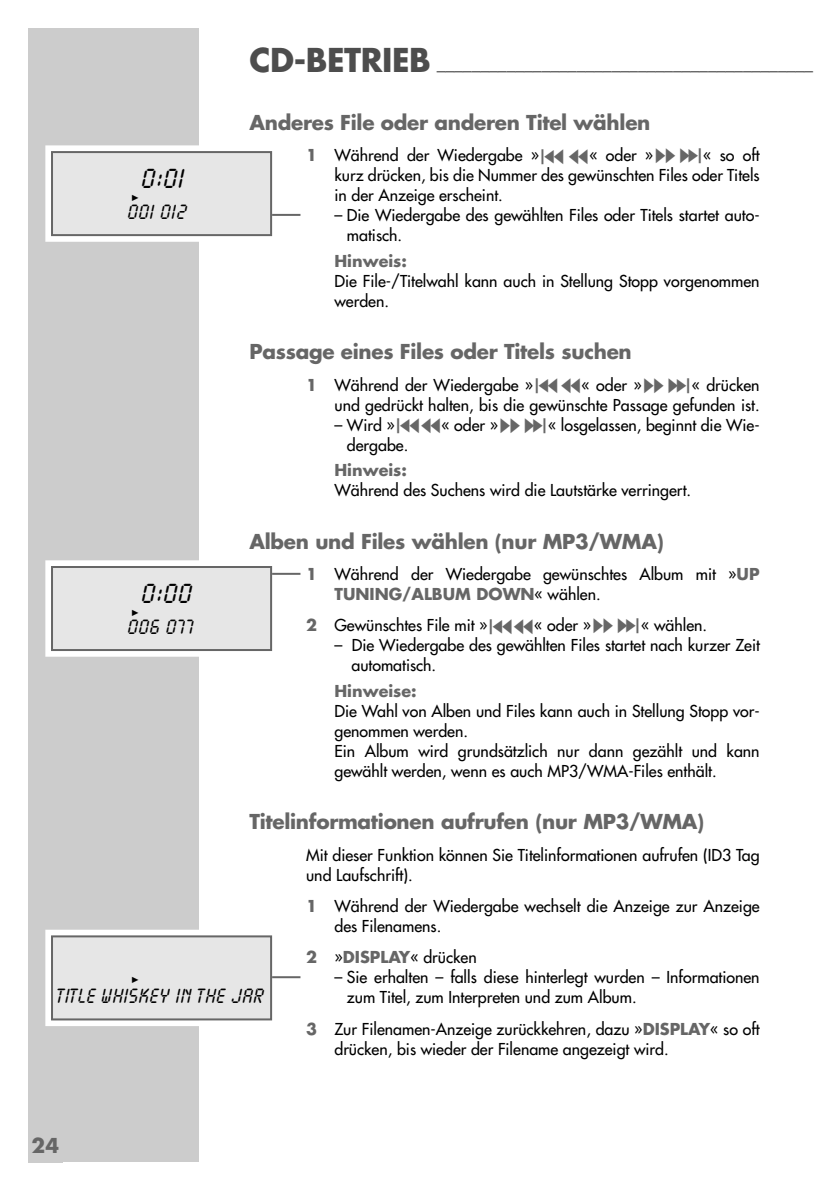
<style>
.page{position:relative;width:840px;height:1190px;background:#fff}
.page>*{position:absolute;margin:0;border:0;box-sizing:border-box;transform-origin:0 0}
.t1{font:24px "LP Digital";color:#000}
.t2{font:700 20px "Futura";letter-spacing:-.015em;color:#666}
.t3{font:700 18px "Futura";color:#666}
.t4{font:18px "LP Digital";color:#000}
.t5{font:16px/20px "Futura";color:#000}
.t6{font:700 16px "Futura";color:#666}
.s1{font-size:32px;color:#4d4d4d}
.s2{font-weight:700;color:#666}
.s3{font-family:"Grund Son Se";font-size:14px;color:#666}
</style>
<div class="page">
<div style="left:28px;top:28px;width:170px;height:1134px;background:#ccc"></div>
<div style="left:45px;top:560px;width:227px;height:97px;border:6px solid #fff"></div>
<hr style="left:272px;top:573px;width:28px;height:2px;background:#666">
<div style="left:53px;top:568px;width:217px;height:81px;background:#e6e6e6"></div>
<div style="left:51px;top:566px;width:221px;height:85px;border:2px solid #666"></div>
<div style="left:45px;top:930px;width:227px;height:96px;border:6px solid #fff"></div>
<hr style="left:272px;top:976px;width:28px;height:2px;background:#666">
<div style="left:53px;top:937px;width:217px;height:81px;background:#e6e6e6"></div>
<div style="left:51px;top:935px;width:221px;height:85px;border:2px solid #666"></div>
<div style="left:45px;top:145px;width:227px;height:97px;border:6px solid #fff"></div>
<hr style="left:272px;top:214px;width:28px;height:2px;background:#666">
<div style="left:53px;top:153px;width:217px;height:81px;background:#e6e6e6"></div>
<div style="left:51px;top:151px;width:221px;height:85px;border:2px solid #666"></div>
<p class="t3" style="left:249px;top:54px;width:565px"><span class="s1">CD-BETRIEB</span> ___________________________________________</p>
<p class="t2" style="left:249px;top:113px;width:403px">Anderes File oder anderen Titel wählen</p>
<p class="t5" style="left:334px;top:147px;width:427px;text-align:justify;text-indent:-28px"><span class="s2">1</span> Während der Wiedergabe »<span class="s3">5AAA</span>« oder »<span class="s3">$S6</span>« so oft kurz drücken, bis die Nummer des gewünschten Files oder Titels in der Anzeige erscheint.</p>
<p class="t5" style="left:347px;top:207px;width:414px;text-indent:-12px">– Die Wiedergabe des gewählten Files oder Titels startet auto&shy;matisch.</p>
<p class="t6" style="left:334px;top:254px;width:74px">Hinweis:</p>
<p class="t5" style="left:334px;top:272px;width:427px">Die File-/Titelwahl kann auch in Stellung Stopp vorgenommen werden.</p>
<p class="t2" style="left:249px;top:343px;width:384px">Passage eines Files oder Titels suchen</p>
<p class="t5" style="left:306px;top:376px;width:455px;text-align:right"><span class="s2">1</span> Während der Wiedergabe »<span class="s3">5AAA</span>« oder »<span class="s3">$S6</span>« drücken und gedrückt halten, bis die gewünschte Passage gefunden ist.</p>
<p class="t5" style="left:347px;top:416px;width:414px;text-indent:-12px">– Wird »<span class="s3">5AAA</span>« oder »<span class="s3">$S6</span>« losgelassen, beginnt die Wie&shy;dergabe.</p>
<p class="t6" style="left:334px;top:463px;width:74px">Hinweis:</p>
<p class="t5" style="left:334px;top:482px;width:358px">Während des Suchens wird die Lautstärke verringert.</p>
<p class="t2" style="left:249px;top:532px;width:416px">Alben und Files wählen (nur MP3/WMA)</p>
<p class="t5" style="left:334px;top:565px;width:427px;text-indent:-28px"><span class="s2">1</span> Während der Wiedergabe gewünschtes Album mit »<span class="s2">UP<br>TUNING/ALBUM DOWN</span>« wählen.</p>
<p class="t5" style="left:306px;top:617px;width:403px"><span class="s2">2</span> Gewünschtes File mit »<span class="s3">5AAA</span>« oder »<span class="s3">$S6</span>« wählen.</p>
<p class="t5" style="left:351px;top:637px;width:410px;text-indent:-17px">– Die Wiedergabe des gewählten Files startet nach kurzer Zeit automatisch.</p>
<p class="t6" style="left:334px;top:684px;width:84px">Hinweise:</p>
<p class="t5" style="left:334px;top:702px;width:427px">Die Wahl von Alben und Files kann auch in Stellung Stopp vor&shy;genommen werden.<br>Ein Album wird grundsätzlich nur dann gezählt und kann gewählt werden, wenn es auch MP3/WMA-Files enthält.</p>
<p class="t2" style="left:249px;top:813px;width:456px">Titelinformationen aufrufen (nur MP3/WMA)</p>
<p class="t5" style="left:306px;top:846px;width:455px">Mit dieser Funktion können Sie Titelinformationen aufrufen (ID3 Tag und Laufschrift).</p>
<p class="t5" style="left:334px;top:897px;width:427px;text-indent:-28px"><span class="s2">1</span> Während der Wiedergabe wechselt die Anzeige zur Anzeige des Filenamens.</p>
<p class="t5" style="left:306px;top:949px;width:172px"><span class="s2">2</span> »<span class="s2">DISPLAY</span>« drücken</p>
<p class="t5" style="left:347px;top:969px;width:414px;text-indent:-12px">– Sie erhalten – falls diese hinterlegt wurden – Informationen zum Titel, zum Interpreten und zum Album.</p>
<p class="t5" style="left:334px;top:1020px;width:427px;text-indent:-28px"><span class="s2">3</span> Zur Filenamen-Anzeige zurückkehren, dazu »<span class="s2">DISPLAY</span>« so oft drücken, bis wieder der Filename angezeigt wird.</p>
<h1 class="t1" style="left:142px;top:165px;width:45px">0:01</h1>
<p class="t4" style="left:128px;top:202px;width:61px">001 012</p>
<h1 class="t1" style="left:142px;top:580px;width:53px">0:00</h1>
<p class="t4" style="left:128px;top:617px;width:69px">006 077</p>
<p class="t4" style="left:57px;top:986px;width:209px">TITLE WHISKEY IN THE JAR</p>
<p class="t2" style="left:32px;top:1136px;width:29px">24</p>
</div>
